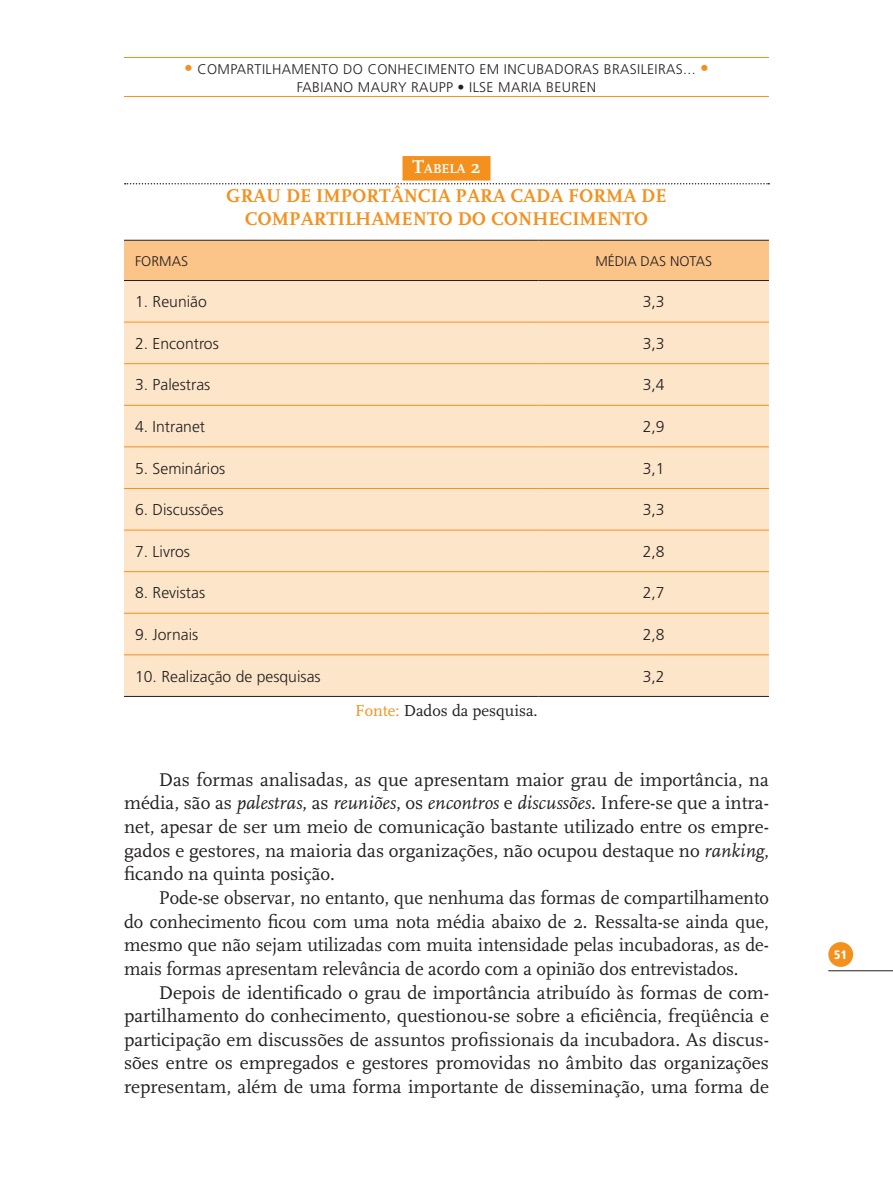
<style>
.page{position:relative;width:893px;height:1191px;background:#fff}
.page>*{position:absolute;margin:0;border:0;box-sizing:border-box;transform-origin:0 0}
._01A_TEXTO{font:19.25px/23.6px "FF Scala";color:#231f20;text-align:justify}
._10B_TABELA_TÍTULO{font:700 19.25px/23.6px "FF Scala";color:#f4901d;text-align:center}
._07_FONTE{font:16.62px "FF Scala";color:#231f20}
._07AA_Texto_Tabela{font:300 15.75px "Frutiger";color:#231f20}
._07B_Texto_Tabela_GR{font:300 14px/17.5px "Frutiger";letter-spacing:.025em;color:#231f20;text-align:center}
._10A_QUADRO{font:700 13.47px "FF Scala";color:#fff}
.t1{font:900 condensed 12.25px "Frutiger";color:#fff}
.s1{font-size:17.5px;color:#f4901d}
.s2{font-size:19.25px}
.s3{color:#f4901d}
.s4{font-style:italic}
</style>
<div class="page">
<div style="left:828px;top:942px;width:25px;height:25px;background:#f4901d;border-radius:50%"></div>
<hr style="left:828px;top:970px;width:65px;height:1px;background:#231f20">
<hr style="left:124px;top:96px;width:645px;height:1px;background:#f4901d">
<hr style="left:124px;top:57px;width:645px;height:1px;background:#f4901d">
<div style="left:402px;top:156px;width:88px;height:25px;background:#f4901d"></div>
<svg style="left:125px;top:183px;width:644px;height:1px"></svg>
<div style="left:124px;top:241px;width:645px;height:39px;background:#fbc488"></div>
<div style="left:124px;top:281px;width:645px;height:415px;background:#fde5c9"></div>
<hr style="left:124px;top:696px;width:415px;height:1px;background:#231f20">
<hr style="left:539px;top:696px;width:230px;height:1px;background:#231f20">
<hr style="left:124px;top:322px;width:415px;height:1px;background:#f4901d">
<hr style="left:539px;top:322px;width:230px;height:1px;background:#f4901d">
<hr style="left:124px;top:363px;width:415px;height:1px;background:#f4901d">
<hr style="left:539px;top:363px;width:230px;height:1px;background:#f4901d">
<hr style="left:124px;top:405px;width:415px;height:1px;background:#f4901d">
<hr style="left:539px;top:405px;width:230px;height:1px;background:#f4901d">
<hr style="left:124px;top:446px;width:415px;height:1px;background:#f4901d">
<hr style="left:539px;top:446px;width:230px;height:1px;background:#f4901d">
<hr style="left:124px;top:488px;width:415px;height:1px;background:#f4901d">
<hr style="left:539px;top:488px;width:230px;height:1px;background:#f4901d">
<hr style="left:124px;top:529px;width:415px;height:1px;background:#f4901d">
<hr style="left:539px;top:529px;width:230px;height:1px;background:#f4901d">
<hr style="left:124px;top:571px;width:415px;height:1px;background:#f4901d">
<hr style="left:539px;top:571px;width:230px;height:1px;background:#f4901d">
<hr style="left:124px;top:613px;width:415px;height:1px;background:#f4901d">
<hr style="left:539px;top:613px;width:230px;height:1px;background:#f4901d">
<hr style="left:124px;top:654px;width:415px;height:1px;background:#f4901d">
<hr style="left:539px;top:654px;width:230px;height:1px;background:#f4901d">
<hr style="left:124px;top:240px;width:415px;height:1px;background:#231f20">
<hr style="left:539px;top:240px;width:230px;height:1px;background:#231f20">
<hr style="left:124px;top:280px;width:415px;height:1px;background:#231f20">
<hr style="left:539px;top:280px;width:230px;height:1px;background:#231f20">
<p class="_07B_Texto_Tabela_GR" style="left:184px;top:61px;width:526px"><span class="s1">•</span> Compartilhamento do conh ecimento em inc ubadoras Brasileiras... <span class="s1">•<br></span>Fabiano Maury Raupp • Ilse Maria Beuren</p>
<p class="_10A_QUADRO" style="left:412px;top:161px;width:70px"><span class="s2">T</span>ABELA <span class="s2">2</span></p>
<p class="_10B_TABELA_TÍTULO" style="left:226px;top:184px;width:442px">GRAU DE IMPORTÂNCIA PARA CADA FORMA DE<br>COMPARTILHAMENTO DO CONHECIMENTO</p>
<p class="_07B_Texto_Tabela_GR" style="left:135px;top:252px;width:17px">FORMAS</p>
<p class="_07B_Texto_Tabela_GR" style="left:595px;top:252px;width:109px">M ÉDIA DAS NOTAS</p>
<p class="_07AA_Texto_Tabela" style="left:135px;top:293px;width:73px">1. Reunião</p>
<p class="_07AA_Texto_Tabela" style="left:643px;top:293px;width:23px">3,3</p>
<p class="_07AA_Texto_Tabela" style="left:135px;top:334px;width:84px">2. Encontros</p>
<p class="_07AA_Texto_Tabela" style="left:643px;top:334px;width:23px">3,3</p>
<p class="_07AA_Texto_Tabela" style="left:135px;top:376px;width:76px">3. Palestras</p>
<p class="_07AA_Texto_Tabela" style="left:643px;top:376px;width:23px">3,4</p>
<p class="_07AA_Texto_Tabela" style="left:135px;top:417px;width:72px">4. Intranet</p>
<p class="_07AA_Texto_Tabela" style="left:643px;top:417px;width:23px">2,9</p>
<p class="_07AA_Texto_Tabela" style="left:135px;top:459px;width:91px">5. Seminários</p>
<p class="_07AA_Texto_Tabela" style="left:643px;top:459px;width:23px">3,1</p>
<p class="_07AA_Texto_Tabela" style="left:135px;top:501px;width:89px">6. Discussões</p>
<p class="_07AA_Texto_Tabela" style="left:643px;top:501px;width:23px">3,3</p>
<p class="_07AA_Texto_Tabela" style="left:135px;top:542px;width:55px">7. Livros</p>
<p class="_07AA_Texto_Tabela" style="left:643px;top:542px;width:23px">2,8</p>
<p class="_07AA_Texto_Tabela" style="left:135px;top:584px;width:70px">8. Revistas</p>
<p class="_07AA_Texto_Tabela" style="left:643px;top:584px;width:23px">2,7</p>
<p class="_07AA_Texto_Tabela" style="left:135px;top:625px;width:64px">9. Jornais</p>
<p class="_07AA_Texto_Tabela" style="left:643px;top:625px;width:23px">2,8</p>
<p class="_07AA_Texto_Tabela" style="left:135px;top:667px;width:186px">10. Realização de pesquisas</p>
<p class="_07AA_Texto_Tabela" style="left:643px;top:667px;width:23px">3,2</p>
<p class="_07_FONTE" style="left:355px;top:701px;width:184px"><span class="s3">Fonte:</span> Dados da pesquisa.</p>
<p class="_01A_TEXTO" style="left:124px;top:768px;width:646px;text-indent:35px">Das formas analisadas, as que apresentam maior grau de importância, na média, são as <span class="s4">palestras</span>, as <span class="s4">reuniões</span>, os <span class="s4">encontros</span> e <span class="s4">discussões</span>. Infere-se que a intra&shy;net, apesar de ser um meio de comunicação bastante utilizado entre os empre&shy;gados e gestores, na maioria das organizações, não ocupou destaque no <span class="s4">ranking</span>, ficando na quinta posição.</p>
<p class="_01A_TEXTO" style="left:124px;top:886px;width:646px;text-indent:35px">Pode-se observar, no entanto, que nenhuma das formas de compartilhamento do conhecimento ficou com uma nota média abaixo de 2. Ressalta-se ainda que, mesmo que não sejam utilizadas com muita intensidade pelas incubadoras, as de&shy;mais formas apresentam relevância de acordo com a opinião dos entrevistados.</p>
<p class="_01A_TEXTO" style="left:124px;top:980px;width:646px;text-indent:35px">Depois de identificado o grau de importância atribuído às formas de com&shy;partilhamento do conhecimento, questionou-se sobre a eficiência, freqüência e participação em discussões de assuntos profissionais da incubadora. As discus&shy;sões entre os empregados e gestores promovidas no âmbito das organizações representam, além de uma forma importante de disseminação, uma forma de</p>
<p class="t1" style="left:834px;top:947px;width:14px">51</p>
</div>
